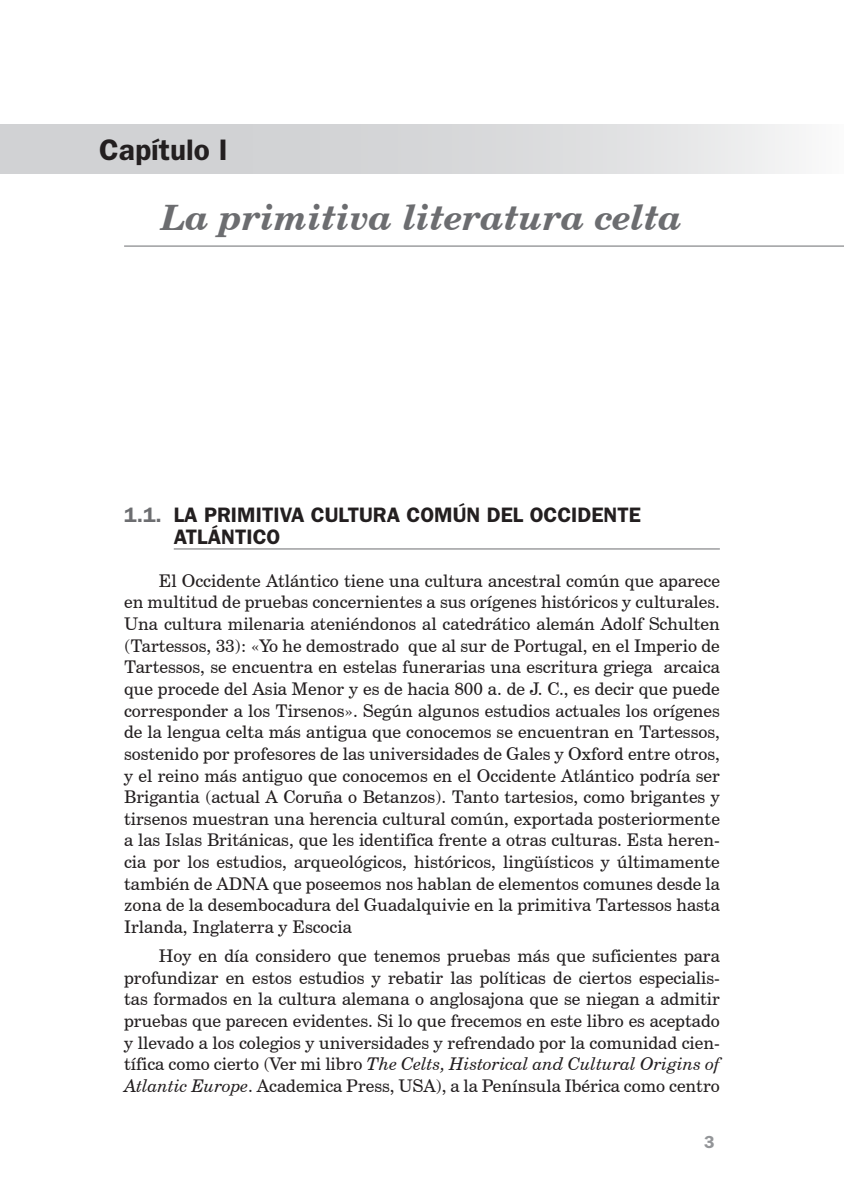
<style>
.page{position:relative;width:844px;height:1191px;background:#fff}
.page>*{position:absolute;margin:0;border:0;box-sizing:border-box;transform-origin:0 0}
.t1{font:italic 700 35px "Century Schoolbook BT";color:#6c6d70}
.t2{font:600 29.75px "Franklin Gothic";color:#231f20}
.t3{font:600 21px/21.7px "ITC Franklin Gothic Std";color:#231f20}
.t4{font:17.5px/21.7px "Century Schoolbook BT";color:#231f20;text-align:justify}
.t5{font:600 17.5px "Franklin Gothic";color:#939598}
.s1{color:#6c6d70}
.s2{font-style:italic}
</style>
<div class="page">
<hr style="left:174px;top:548px;width:545px;height:1px;background:#6c6d70">
<div style="left:0;top:124px;width:843px;height:50px;background:linear-gradient(to right,#c8c9cc,#eeeeef)"></div>
<hr style="left:124px;top:246px;width:719px;height:1px;background:#6c6d70">
<h2 class="t2" style="left:99px;top:132px;width:130px">Capítulo I</h2>
<h1 class="t1" style="left:161px;top:195px;width:523px">La primitiva literatura celta</h1>
<p class="t3" style="left:174px;top:504px;width:468px;text-indent:-50px"><span class="s1">1.1.</span> LA PRIMITIVA CULTURA COMÚN DEL OCCIDENTE<br>ATLÁNTICO</p>
<p class="t4" style="left:124px;top:569px;width:597px;text-indent:35px">El Occidente Atlántico tiene una cultura ancestral común que aparece en multitud de pruebas concernientes a sus orígenes históricos y culturales.<br>Una cultura milenaria ateniéndonos al catedrático alemán Adolf Schulten (Tartessos, 33): «Yo he demostrado que al sur de Portugal, en el Imperio de Tartessos, se encuentra en estelas funerarias una escritura griega arcaica que procede del Asia Menor y es de hacia 800 a. de J. C., es decir que puede corresponder a los Tirsenos». Según algunos estudios actuales los orígenes de la lengua celta más antigua que conocemos se encuentran en Tartessos, sostenido por profesores de las universidades de Gales y Oxford entre otros, y el reino más antiguo que conocemos en el Occidente Atlántico podría ser Brigantia (actual A Coruña o Betanzos). Tanto tartesios, como brigantes y tirsenos muestran una herencia cultural común, exportada posteriormente a las Islas Británicas, que les identifica frente a otras culturas. Esta heren&shy;cia por los estudios, arqueológicos, históricos, lingüísticos y últimamente también de ADNA que poseemos nos hablan de elementos comunes desde la zona de la desembocadura del Guadalquivie en la primitiva Tartessos hasta Irlanda, Inglaterra y Escocia</p>
<p class="t4" style="left:124px;top:944px;width:597px;text-indent:35px">Hoy en día considero que tenemos pruebas más que suficientes para profundizar en estos estudios y rebatir las políticas de ciertos especialis&shy;tas formados en la cultura alemana o anglosajona que se niegan a admitir pruebas que parecen evidentes. Si lo que frecemos en este libro es aceptado y llevado a los colegios y universidades y refrendado por la comunidad cien&shy;tífica como cierto (Ver mi libro <span class="s2">The Celts, Historical and Cultural Origins of Atlantic Europe</span>. Academica Press, USA), a la Península Ibérica como centro</p>
<p class="t5" style="left:704px;top:1131px;width:12px">3</p>
</div>
